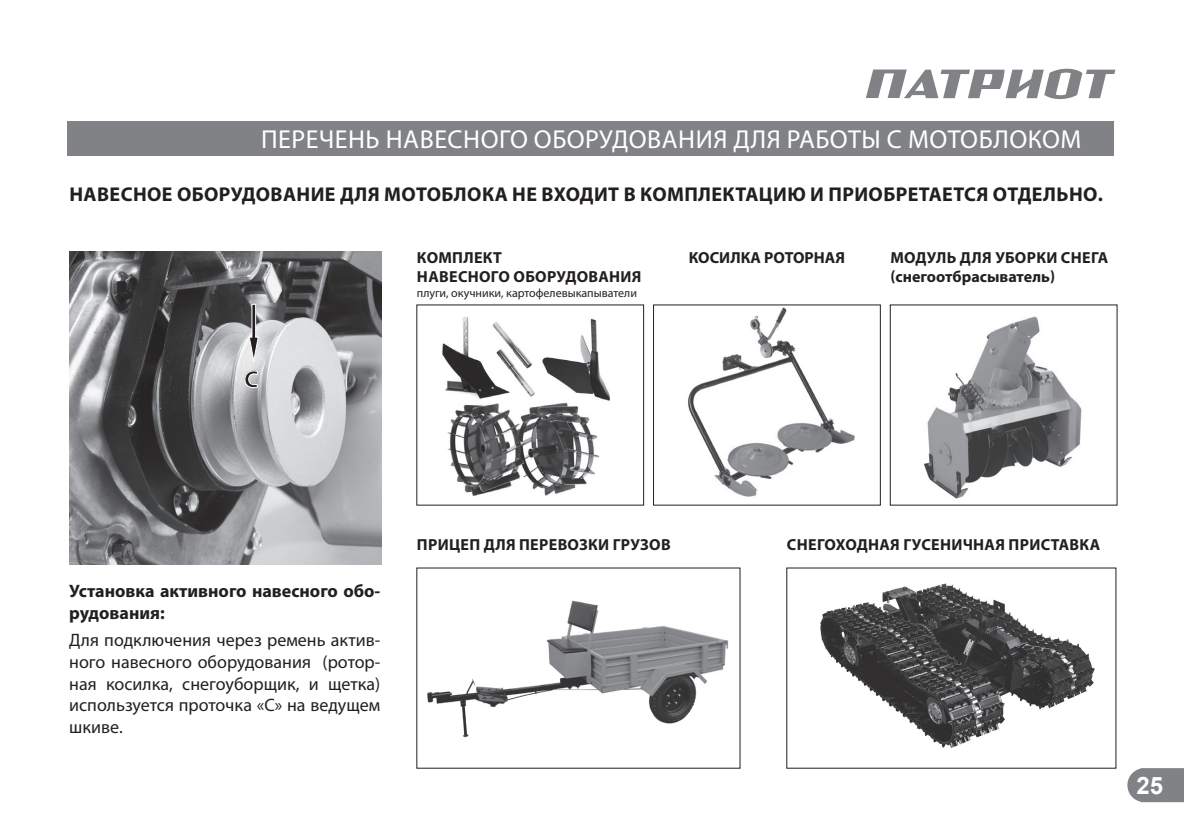
<style>
.page{position:relative;width:1184px;height:836px;background:#fff}
.page>*{position:absolute;margin:0;border:0;box-sizing:border-box;transform-origin:0 0}
.t1{font:26px "Myriad Pro";letter-spacing:.02em;color:#fff}
.t2{font:700 24px "Arial";color:#fff}
.t3{font:700 24px "Myriad Pro";color:#231f20}
.t4{font:700 20px "Myriad Pro";letter-spacing:.03em;color:#231f20}
.t5{font:18px/21.6px "Myriad Pro";color:#231f20;text-align:justify}
.t6{font:700 18px/21.6px "Myriad Pro";color:#231f20}
.t7{font:700 16px/19.2px "Myriad Pro";letter-spacing:.005em;color:#231f20}
.t8{font:12px "Myriad Pro";color:#231f20}
</style>
<div class="page">
<svg style="left:1127px;top:768px;width:57px;height:33px;background:#888a8d"></svg>
<svg style="left:866px;top:69px;width:249px;height:30px"></svg>
<img style="left:69px;top:252px;width:312px;height:312px">
<svg style="left:244px;top:303px;width:15px;height:85px"></svg>
<img style="left:427px;top:600px;width:301px;height:138px">
<img style="left:821px;top:583px;width:274px;height:164px">
<img style="left:688px;top:307px;width:167px;height:190px">
<div style="left:653px;top:304px;width:228px;height:201px;border:1px solid #231f20"></div>
<img style="left:442px;top:317px;width:168px;height:179px">
<img style="left:923px;top:316px;width:159px;height:183px">
<div style="left:67px;top:121px;width:1047px;height:34px;background:#808285"></div>
<h1 class="t1" style="left:261px;top:123px;width:15px">Пере</h1>
<h1 class="t1" style="left:319px;top:123px;width:132px">чень навесно</h1>
<h1 class="t1" style="left:499px;top:123px;width:85px">го оборудо</h1>
<h1 class="t1" style="left:647px;top:123px;width:32px">вани</h1>
<h1 class="t1" style="left:713px;top:123px;width:233px">я для работы с мото</h1>
<h1 class="t1" style="left:979px;top:123px;width:104px">блоком</h1>
<p class="t4" style="left:69px;top:181px;width:122px">навесное обор</p>
<p class="t4" style="left:231px;top:181px;width:40px">удова</p>
<p class="t4" style="left:297px;top:181px;width:119px">ние для мотоб</p>
<p class="t4" style="left:454px;top:181px;width:28px">лока</p>
<p class="t4" style="left:512px;top:181px;width:330px">не входит в комплектацию и приобр</p>
<p class="t4" style="left:908px;top:181px;width:197px">етается отдельно.</p>
<h2 class="t3" style="left:244px;top:363px;width:14px">С</h2>
<p class="t7" style="left:417px;top:247px;width:86px">КОМПЛЕ КТ<br>НАВЕСН</p>
<p class="t7" style="left:479px;top:266px;width:46px">ОГО обор</p>
<p class="t7" style="left:556px;top:266px;width:32px">удова</p>
<p class="t7" style="left:609px;top:266px;width:33px">ния</p>
<p class="t8" style="left:417px;top:285px;width:222px">плуги, окучники, картофелевыкапыватели</p>
<p class="t7" style="left:689px;top:247px;width:156px">КОСИЛКА РОТОРНАЯ</p>
<p class="t7" style="left:890px;top:247px;width:37px">МОДУЛЬ</p>
<p class="t7" style="left:960px;top:247px;width:12px">ДЛЯ</p>
<p class="t7" style="left:995px;top:247px;width:76px">УБОРКИ СНЕГ</p>
<p class="t7" style="left:1098px;top:247px;width:12px">А</p>
<p class="t7" style="left:890px;top:266px;width:166px">(снегоотбрасыватель)</p>
<p class="t6" style="left:69px;top:579px;width:313px">Установка активного навесного обо&shy;рудования:</p>
<p class="t5" style="left:69px;top:629px;width:313px">Для подключения через ремень актив&shy;ного навесного оборудования (ротор&shy;ная косилка, снегоуборщик, и щетка) используется проточка «С» на ведущем шкиве.</p>
<p class="t7" style="left:417px;top:534px;width:244px">При цеп для перевозки грузов</p>
<p class="t7" style="left:787px;top:534px;width:11px">СНЕГ</p>
<p class="t7" style="left:825px;top:534px;width:195px">ОХОДНАЯ Гусеничная при</p>
<p class="t7" style="left:1041px;top:534px;width:21px">ставка</p>
<h2 class="t2" style="left:1136px;top:769px;width:28px">25</h2>
</div>
